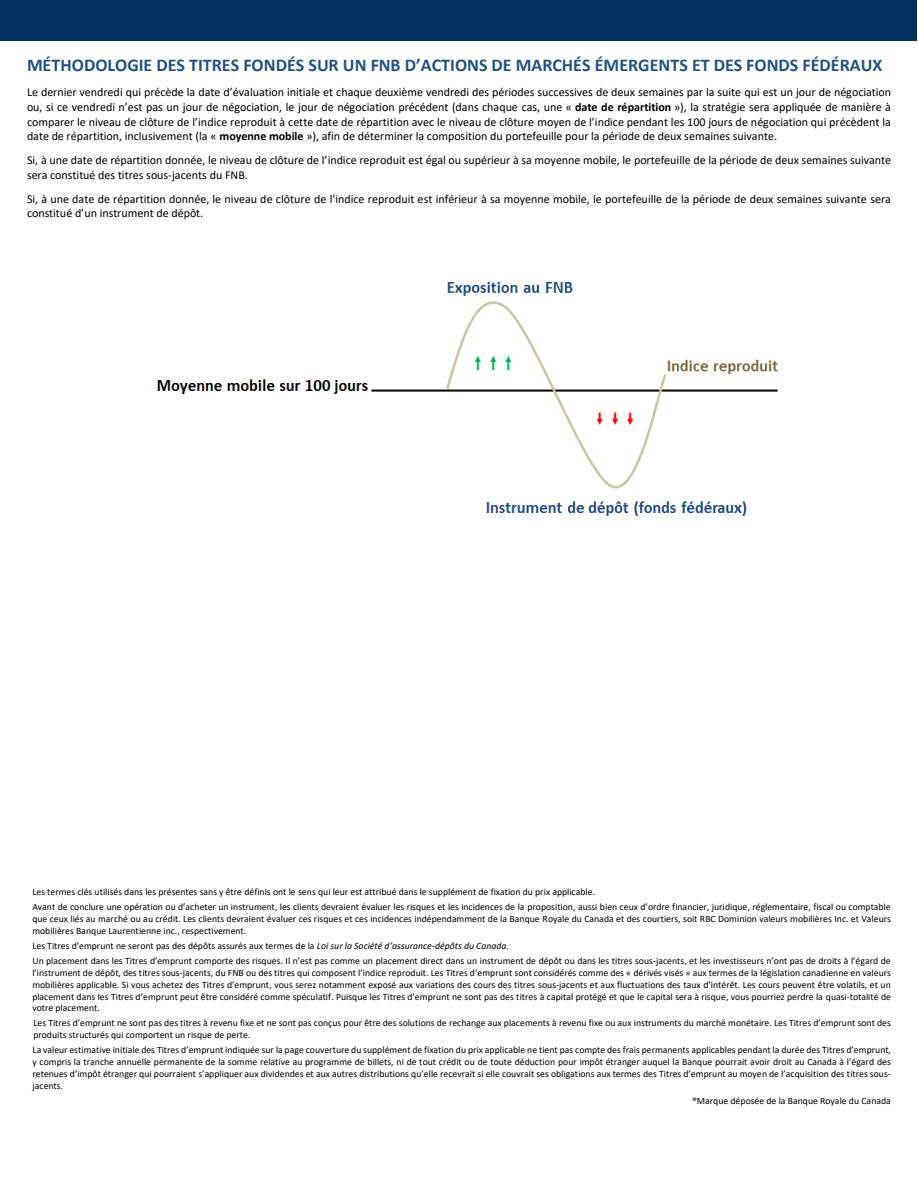
<style>
.page{position:relative;width:918px;height:1188px;background:#fff}
.page>*{position:absolute;margin:0;border:0;box-sizing:border-box;transform-origin:0 0}
.t1{font:700 18px "Calibri";color:#23537f}
.t2{font:12px/14.7px "Calibri";letter-spacing:-.005em;color:#000}
.t3{font:9.75px/11.9px "Calibri";color:#000;text-align:justify}
.s1{font-weight:700}
.s2{font-style:italic}
</style>
<div class="page">
<div style="left:0;top:0;width:917px;height:40px;background:#003160"></div>
<img style="left:157px;top:282px;width:621px;height:234px">
<h2 class="t1" style="left:27px;top:58px;width:857px">MÉTHODOLOGIE DES TITRES FONDÉS SUR UN FNB D’ACTIONS DE MARCHÉS ÉMERGENTS ET DES FONDS FÉDÉRAUX</h2>
<p class="t2" style="left:27px;top:86px;width:866px;text-align:justify">Le dernier vendredi qui précède la date d’évaluation initiale et chaque deuxième vendredi des périodes successives de deux semaines par la suite qui est un jour de négociation ou, si ce vendredi n’est pas un jour de négociation, le jour de négociation précédent (dans chaque cas, une « <span class="s1">date de répartition</span> »), la stratégie sera appliquée de manière à comparer le niveau de clôture de l’indice reproduit à cette date de répartition avec le niveau de clôture moyen de l’indice pendant les 100 jours de négociation qui précèdent la date de répartition, inclusivement (la « <span class="s1">moyenne mobile</span> »), afin de déterminer la composition du portefeuille pour la période de deux semaines suivante.</p>
<p class="t2" style="left:27px;top:154px;width:866px">Si, à une date de répartition donnée, le niveau de clôture de l’indice reproduit est égal ou supérieur à sa moyenne mobile, le portefeuille de la période de deux semaines suivante sera constitué des titres sous-jacents du FNB.</p>
<p class="t2" style="left:27px;top:192px;width:865px">Si, à une date de répartition donnée, le niveau de clôture de l’indice reproduit est inférieur à sa moyenne mobile, le portefeuille de la période de deux semaines suivante sera constitué d’un instrument de dépôt.</p>
<p class="t3" style="left:32px;top:887px;width:564px">Les termes clés utilisés dans les présentes sans y être définis ont le sens qui leur est attribué dans le supplément de fixation du prix applicable.</p>
<p class="t3" style="left:32px;top:902px;width:860px">Avant de conclure une opération ou d’acheter un instrument, les clients devraient évaluer les risques et les incidences de la proposition, aussi bien ceux d’ordre financier, juridique, réglementaire, fiscal ou comptable que ceux liés au marché ou au crédit. Les clients devraient évaluer ces risques et ces incidences indépendamment de la Banque Royale du Canada et des courtiers, soit RBC Dominion valeurs mobilières Inc. et Valeurs mobilières Banque Laurentienne inc., respectivement.</p>
<p class="t3" style="left:32px;top:941px;width:478px">Les Titres d’emprunt ne seront pas des dépôts assurés aux termes de la <span class="s2">Loi sur la Société d’assurance-dépôts du Canada</span>.</p>
<p class="t3" style="left:32px;top:955px;width:860px">Un placement dans les Titres d’emprunt comporte des risques. Il n’est pas comme un placement direct dans un instrument de dépôt ou dans les titres sous-jacents, et les investisseurs n’ont pas de droits à l’égard de l’instrument de dépôt, des titres sous-jacents, du FNB ou des titres qui composent l’indice reproduit. Les Titres d’emprunt sont considérés comme des « dérivés visés » aux termes de la législation canadienne en valeurs mobilières applicable. Si vous achetez des Titres d’emprunt, vous serez notamment exposé aux variations des cours des titres sous-jacents et aux fluctuations des taux d’intérêt. Les cours peuvent être volatils, et un placement dans les Titres d’emprunt peut être considéré comme spéculatif. Puisque les Titres d’emprunt ne sont pas des titres à capital protégé et que le capital sera à risque, vous pourriez perdre la quasi-totalité de votre placement.</p>
<p class="t3" style="left:33px;top:1018px;width:859px">Les Titres d’emprunt ne sont pas des titres à revenu fixe et ne sont pas conçus pour être des solutions de rechange aux placements à revenu fixe ou aux instruments du marché monétaire. Les Titres d’emprunt sont des produits structurés qui comportent un risque de perte.</p>
<p class="t3" style="left:33px;top:1045px;width:860px">La valeur estimative initiale des Titres d’emprunt indiquée sur la page couverture du supplément de fixation du prix applicable ne tient pas compte des frais permanents applicables pendant la durée des Titres d’emprunt, y compris la tranche annuelle permanente de la somme relative au programme de billets, ni de tout crédit ou de toute déduction pour impôt étranger auquel la Banque pourrait avoir droit au Canada à l’égard des retenues d’impôt étranger qui pourraient s’appliquer aux dividendes et aux autres distributions qu’elle recevrait si elle couvrait ses obligations aux termes des Titres d’emprunt au moyen de l’acquisition des titres sous&shy;jacents.</p>
<p class="t3" style="left:692px;top:1095px;width:200px">®Marque déposée de la Banque Royale du Canada</p>
</div>
